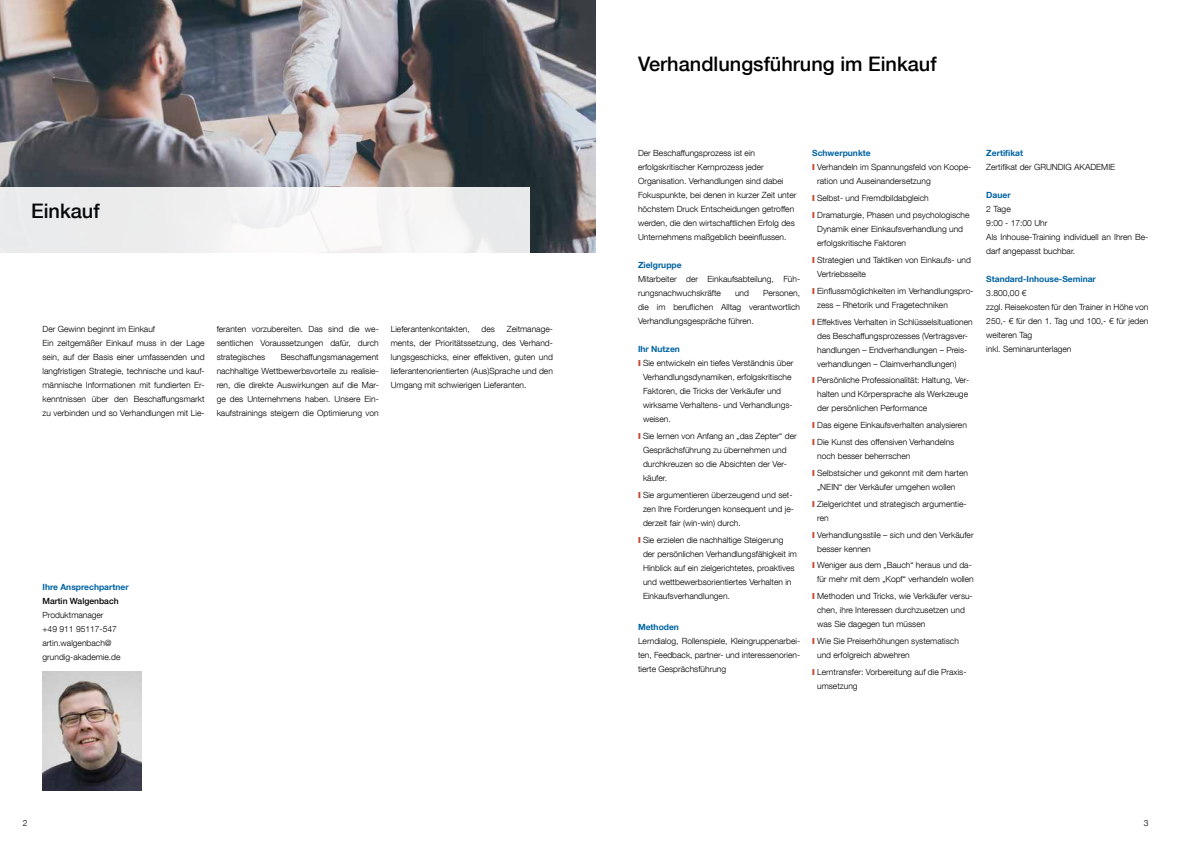
<style>
.page{position:relative;width:1191px;height:842px;background:#fff}
.page>*{position:absolute;margin:0;border:0;box-sizing:border-box;transform-origin:0 0}
.t1{font:500 20px "Helvetica Neue LT Com";color:#000}
.t2{font:300 8.5px/14px "Helvetica Neue LT Com";color:#000}
.t3{font:700 8.5px "Helvetica Neue LT Com";color:#0064a3}
.t4{font:500 8.5px "Helvetica Neue LT Com";color:#000}
.s1{font-weight:900;font-size:8.2px;color:#c6452c}
</style>
<div class="page">
<img style="left:0;top:0;width:595px;height:252px">
<img style="left:43px;top:671px;width:99px;height:119px">
<div style="left:0;top:187px;width:530px;height:65px;background:#efeff0"></div>
<h1 class="t1" style="left:31px;top:199px;width:70px">Einkauf</h1>
<p class="t2" style="left:43px;top:322px;width:164px">Der Gewinn beginnt im Einkauf<br>Ein zeitgemäßer Einkauf muss in der Lage sein, auf der Basis einer umfassenden und langfristigen Strategie, technische und kauf&shy;männische Informationen mit fundierten Er&shy;kenntnissen über den Beschaffungsmarkt zu verbinden und so Verhandlungen mit Lie-</p>
<p class="t2" style="left:217px;top:322px;width:164px;text-align:justify">feranten vorzubereiten. Das sind die we&shy;sentlichen Voraussetzungen dafür, durch strategisches</p>
<p class="t2" style="left:217px;top:350px;width:164px;text-align:justify;text-indent:64px">Beschaffungsmanagement nachhaltige Wettbewerbsvorteile zu realisie&shy;ren, die direkte Auswirkungen auf die Mar&shy;ge des Unternehmens haben. Unsere Ein&shy;kaufstrainings steigern die Optimierung von</p>
<p class="t2" style="left:391px;top:322px;width:164px;text-align:justify;text-indent:116px">Zeitmanage&shy;ments, der Prioritätssetzung, des Verhand&shy;lungsgeschicks, einer effektiven, guten und lieferantenorientierten (Aus)Sprache und den Umgang mit schwierigen Lieferanten.</p>
<p class="t2" style="left:391px;top:322px;width:80px">Lieferantenkontakten,</p>
<p class="t2" style="left:481px;top:322px;width:15px">des</p>
<p class="t3" style="left:43px;top:582px;width:88px">Ihre Ansprechpartner</p>
<p class="t4" style="left:43px;top:596px;width:78px">Martin Walgenbach</p>
<p class="t2" style="left:43px;top:608px;width:79px">Produktmanager<br>+49 911 95117-547 artin.walgenbach@ grundig-akademie.de</p>
<h1 class="t1" style="left:638px;top:52px;width:300px">Verhandlungsführung im Einkauf</h1>
<p class="t2" style="left:638px;top:146px;width:160px">Der Beschaffungsprozess ist ein erfolgskritischer Kernprozess jeder Organisation. Verhandlungen sind dabei Fokuspunkte, bei denen in kurzer Zeit unter höchstem Druck Entscheidungen getroffen werden, die den wirtschaftlichen Erfolg des Unternehmens maßgeblich beeinflussen.</p>
<p class="t3" style="left:638px;top:260px;width:45px">Zielgruppe</p>
<p class="t2" style="left:638px;top:272px;width:164px">Mitarbeiter der Einkaufsabteilung, Füh&shy;rungsnachwuchskräfte</p>
<p class="t2" style="left:638px;top:286px;width:164px;text-align:justify;text-indent:125px">Personen, die im beruflichen Alltag verantwortlich Verhandlungsgespräche führen.</p>
<p class="t3" style="left:638px;top:344px;width:43px">Ihr Nutzen</p>
<p class="t2" style="left:638px;top:356px;width:157px"><span class="s1">I</span> Sie entwickeln ein tiefes Verständnis über</p>
<p class="t2" style="left:643px;top:370px;width:150px">Verhandlungsdynamiken, erfolgskritische</p>
<p class="t2" style="left:643px;top:384px;width:140px">Faktoren, die Tricks der Verkäufer und</p>
<p class="t2" style="left:643px;top:398px;width:151px">wirksame Verhaltens- und Verhandlungs-</p>
<p class="t2" style="left:643px;top:412px;width:29px">weisen.</p>
<p class="t2" style="left:643px;top:429px;width:155px;text-indent:-5px"><span class="s1">I</span> Sie lernen von Anfang an „das Zepter“ der<br>Gesprächsführung zu übernehmen und durchkreuzen so die Absichten der Ver&shy;käufer.</p>
<p class="t2" style="left:643px;top:488px;width:152px;text-indent:-5px"><span class="s1">I</span> Sie argumentieren überzeugend und set&shy;zen Ihre Forderungen konsequent und je&shy;derzeit fair (win-win) durch.</p>
<p class="t2" style="left:643px;top:533px;width:155px;text-indent:-5px"><span class="s1">I</span> Sie erzielen die nachhaltige Steigerung der persönlichen Verhandlungsfähigkeit im Hinblick auf ein zielgerichtetes, proaktives und wettbewerbsorientiertes Verhalten in Einkaufsverhandlungen.</p>
<p class="t3" style="left:638px;top:621px;width:42px">Methoden</p>
<p class="t2" style="left:638px;top:633px;width:164px;text-align:justify">Lerndialog, Rollenspiele, Kleingruppenarbei&shy;ten, Feedback, partner- und interessenorien&shy;tierte Gesprächsführung</p>
<p class="t2" style="left:735px;top:286px;width:16px">und</p>
<p class="t3" style="left:812px;top:148px;width:60px">Schwerpunkte</p>
<p class="t2" style="left:812px;top:160px;width:161px"><span class="s1">I</span> Verhandeln im Spannungsfeld von Koope-</p>
<p class="t2" style="left:817px;top:174px;width:115px">ration und Auseinandersetzung</p>
<p class="t2" style="left:812px;top:190px;width:159px;line-height:16.8px"><span class="s1">I</span> Selbst- und Fremdbildabgleich<br><span class="s1">I</span> Dramaturgie, Phasen und psychologische</p>
<p class="t2" style="left:817px;top:222px;width:147px">Dynamik einer Einkaufsverhandlung und erfolgskritische Faktoren</p>
<p class="t2" style="left:817px;top:253px;width:155px;text-indent:-5px"><span class="s1">I</span> Strategien und Taktiken von Einkaufs- und<br>Vertriebsseite</p>
<p class="t2" style="left:817px;top:283px;width:158px;text-indent:-5px"><span class="s1">I</span> Einflussmöglichkeiten im Verhandlungspro&shy;zess – Rhetorik und Fragetechniken</p>
<p class="t2" style="left:817px;top:314px;width:157px;text-indent:-5px"><span class="s1">I</span> Effektives Verhalten in Schlüsselsituationen des Beschaffungsprozesses (Vertragsver&shy;handlungen – Endverhandlungen – Preis&shy;verhandlungen – Claimverhandlungen)</p>
<p class="t2" style="left:817px;top:373px;width:154px;text-indent:-5px"><span class="s1">I</span> Persönliche Professionalität: Haltung, Ver&shy;halten und Körpersprache als Werkzeuge der persönlichen Performance</p>
<p class="t2" style="left:812px;top:417px;width:156px;line-height:16.8px"><span class="s1">I</span> Das eigene Einkaufsverhalten analysieren<br><span class="s1">I</span> Die Kunst des offensiven Verhandelns</p>
<p class="t2" style="left:812px;top:447px;width:157px;line-height:16.8px;text-indent:5px">noch besser beherrschen<br><span class="s1">I</span> Selbstsicher und gekonnt mit dem harten</p>
<p class="t2" style="left:812px;top:478px;width:156px;line-height:16.8px;text-indent:5px">„NEIN“ der Verkäufer umgehen wollen<br><span class="s1">I</span> Zielgerichtet und strategisch argumentie-</p>
<p class="t2" style="left:812px;top:509px;width:163px;line-height:16.8px;text-indent:5px">ren<br><span class="s1">I</span> Verhandlungsstile – sich und den Verkäufer</p>
<p class="t2" style="left:812px;top:540px;width:161px;line-height:16.8px;text-indent:5px">besser kennen<br><span class="s1">I</span> Weniger aus dem „Bauch“ heraus und da-</p>
<p class="t2" style="left:812px;top:571px;width:163px;line-height:16.8px;text-align:center">für mehr mit dem „Kopf“ verhandeln wollen<br><span class="s1">I</span> Methoden und Tricks, wie Verkäufer versu-</p>
<p class="t2" style="left:817px;top:603px;width:149px">chen, ihre Interessen durchzusetzen und was Sie dagegen tun müssen</p>
<p class="t2" style="left:817px;top:634px;width:143px;text-indent:-5px"><span class="s1">I</span> Wie Sie Preiserhöhungen systematisch und erfolgreich abwehren</p>
<p class="t2" style="left:817px;top:665px;width:151px;text-indent:-5px"><span class="s1">I</span> Lerntransfer: Vorbereitung auf die Praxis&shy;umsetzung</p>
<p class="t3" style="left:986px;top:148px;width:38px">Zertifikat</p>
<p class="t2" style="left:986px;top:160px;width:130px">Zertifikat der GRUNDIG AKADEMIE</p>
<p class="t3" style="left:986px;top:190px;width:26px">Dauer</p>
<p class="t2" style="left:986px;top:202px;width:164px">2 Tage<br>9:00 - 17:00 Uhr<br>Als Inhouse-Training individuell an Ihren Be&shy;darf angepasst buchbar.</p>
<p class="t3" style="left:986px;top:274px;width:111px">Standard-Inhouse-Seminar</p>
<p class="t2" style="left:986px;top:286px;width:164px">3.800,00 €<br>zzgl. Reisekosten für den Trainer in Höhe von<br>250,- € für den 1. Tag und 100,- € für jeden weiteren Tag<br>inkl. Seminarunterlagen</p>
<p class="t2" style="left:23px;top:816px;width:6px">2</p>
<p class="t2" style="left:1143px;top:816px;width:6px">3</p>
</div>
